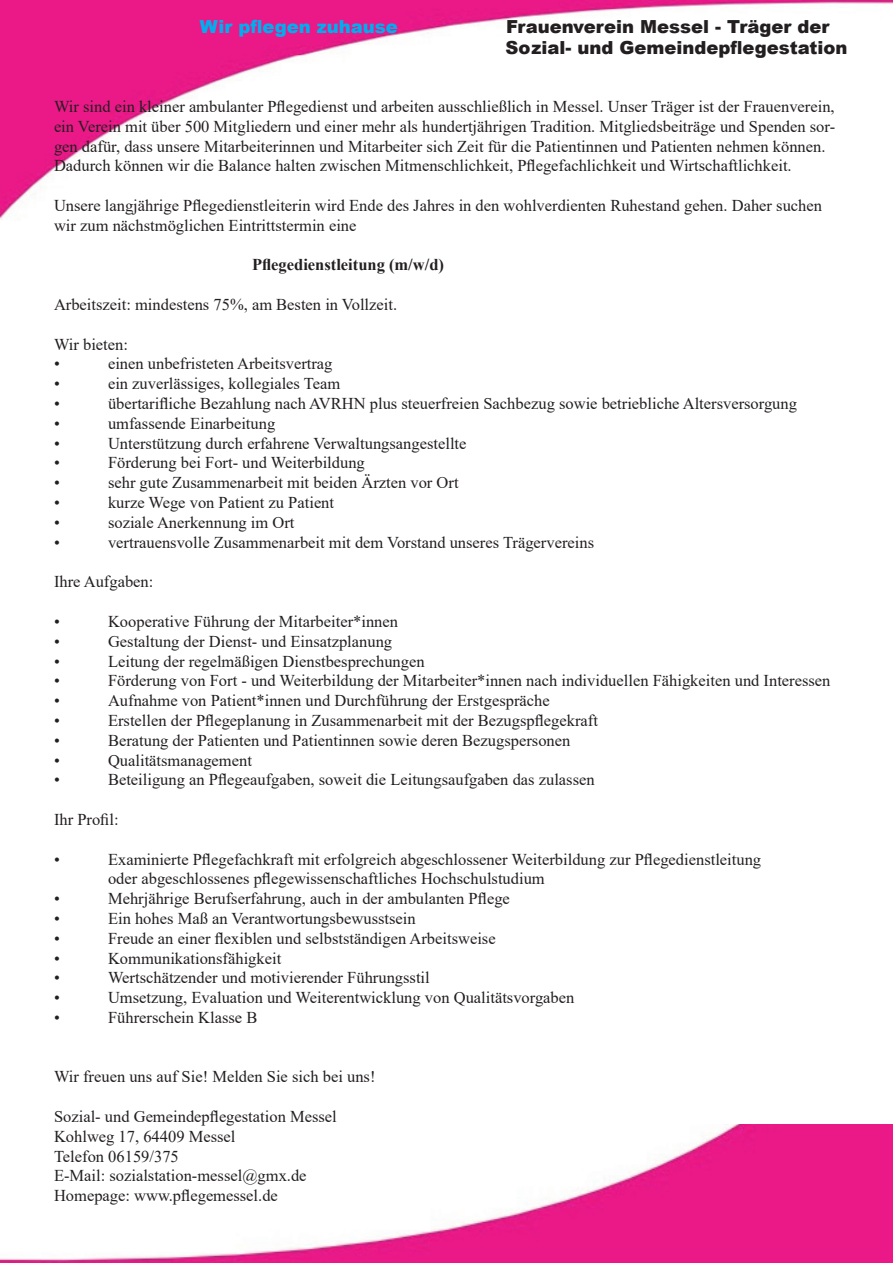
<style>
.page{position:relative;width:893px;height:1263px;background:#fff}
.page>*{position:absolute;margin:0;border:0;box-sizing:border-box;transform-origin:0 0}
.t1{font:900 18px/21.6px "Arial";color:#231f20}
.t2{font:900 18px "Arial";color:#00aeef}
.t3{font:16.5px/19.8px "Times New Roman";color:#231f20}
.t4{font:700 16.5px "Times New Roman";color:#231f20}
</style>
<div class="page">
<img style="left:0;top:0;width:893px;height:219px">
<img style="left:0;top:1124px;width:893px;height:139px">
<p class="t2" style="left:200px;top:13px;width:200px">Wir pflegen zuhause</p>
<p class="t1" style="left:506px;top:15px;width:343px">Frauenverein Messel - Träger der<br>Sozial- und Gemeindepflegestation</p>
<p class="t3" style="left:54px;top:96px;width:783px">Wir sind ein kleiner ambulanter Pflegedienst und arbeiten ausschließlich in Messel. Unser Träger ist der Frauenverein, ein Verein mit über 500 Mitgliedern und einer mehr als hundertjährigen Tradition. Mitgliedsbeiträge und Spenden sor&shy;gen dafür, dass unsere Mitarbeiterinnen und Mitarbeiter sich Zeit für die Patientinnen und Patienten nehmen können.<br>Dadurch können wir die Balance halten zwischen Mitmenschlichkeit, Pflegefachlichkeit und Wirtschaftlichkeit.</p>
<p class="t3" style="left:54px;top:195px;width:770px">Unsere langjährige Pflegedienstleiterin wird Ende des Jahres in den wohlverdienten Ruhestand gehen. Daher suchen wir zum nächstmöglichen Eintrittstermin eine</p>
<p class="t4" style="left:252px;top:253px;width:194px">Pflegedienstleitung (m/w/d)</p>
<p class="t3" style="left:54px;top:294px;width:345px">Arbeitszeit: mindestens 75%, am Besten in Vollzeit.</p>
<p class="t3" style="left:54px;top:334px;width:76px">Wir bieten: •</p>
<p class="t3" style="left:108px;top:353px;width:226px">einen unbefristeten Arbeitsvertrag</p>
<p class="t3" style="left:54px;top:373px;width:7px">•</p>
<p class="t3" style="left:108px;top:373px;width:234px">ein zuverlässiges, kollegiales Team</p>
<p class="t3" style="left:54px;top:393px;width:7px">•</p>
<p class="t3" style="left:108px;top:393px;width:690px">übertarifliche Bezahlung nach AVRHN plus steuerfreien Sachbezug sowie betriebliche Altersversorgung</p>
<p class="t3" style="left:54px;top:413px;width:7px">•</p>
<p class="t3" style="left:108px;top:413px;width:169px">umfassende Einarbeitung</p>
<p class="t3" style="left:54px;top:433px;width:7px">•</p>
<p class="t3" style="left:108px;top:433px;width:360px">Unterstützung durch erfahrene Verwaltungsangestellte</p>
<p class="t3" style="left:54px;top:452px;width:7px">•</p>
<p class="t3" style="left:108px;top:452px;width:258px">Förderung bei Fort- und Weiterbildung</p>
<p class="t3" style="left:54px;top:472px;width:7px">•</p>
<p class="t3" style="left:108px;top:472px;width:352px">sehr gute Zusammenarbeit mit beiden Ärzten vor Ort</p>
<p class="t3" style="left:54px;top:492px;width:7px">•</p>
<p class="t3" style="left:108px;top:492px;width:228px">kurze Wege von Patient zu Patient</p>
<p class="t3" style="left:54px;top:512px;width:7px">•</p>
<p class="t3" style="left:108px;top:512px;width:188px">soziale Anerkennung im Ort</p>
<p class="t3" style="left:54px;top:532px;width:7px">•</p>
<p class="t3" style="left:108px;top:532px;width:488px">vertrauensvolle Zusammenarbeit mit dem Vorstand unseres Trägervereins</p>
<p class="t3" style="left:54px;top:571px;width:101px">Ihre Aufgaben:</p>
<p class="t3" style="left:54px;top:611px;width:7px">•</p>
<p class="t3" style="left:108px;top:611px;width:292px">Kooperative Führung der Mitarbeiter*innen</p>
<p class="t3" style="left:54px;top:631px;width:7px">•</p>
<p class="t3" style="left:108px;top:631px;width:286px">Gestaltung der Dienst- und Einsatzplanung</p>
<p class="t3" style="left:54px;top:650px;width:7px">•</p>
<p class="t3" style="left:108px;top:650px;width:318px">Leitung der regelmäßigen Dienstbesprechungen</p>
<p class="t3" style="left:54px;top:670px;width:7px">•</p>
<p class="t3" style="left:108px;top:670px;width:724px">Förderung von Fort - und Weiterbildung der Mitarbeiter*innen nach individuellen Fähigkeiten und Interessen</p>
<p class="t3" style="left:54px;top:690px;width:7px">•</p>
<p class="t3" style="left:108px;top:690px;width:443px">Aufnahme von Patient*innen und Durchführung der Erstgespräche</p>
<p class="t3" style="left:54px;top:710px;width:7px">•</p>
<p class="t3" style="left:108px;top:710px;width:491px">Erstellen der Pflegeplanung in Zusammenarbeit mit der Bezugspflegekraft</p>
<p class="t3" style="left:54px;top:730px;width:7px">•</p>
<p class="t3" style="left:108px;top:730px;width:464px">Beratung der Patienten und Patientinnen sowie deren Bezugspersonen</p>
<p class="t3" style="left:54px;top:749px;width:7px">•</p>
<p class="t3" style="left:108px;top:749px;width:145px">Qualitätsmanagement</p>
<p class="t3" style="left:54px;top:769px;width:7px">•</p>
<p class="t3" style="left:108px;top:769px;width:488px">Beteiligung an Pflegeaufgaben, soweit die Leitungsaufgaben das zulassen</p>
<p class="t3" style="left:54px;top:809px;width:66px">Ihr Profil:</p>
<p class="t3" style="left:54px;top:848px;width:7px">•</p>
<p class="t3" style="left:108px;top:848px;width:655px">Examinierte Pflegefachkraft mit erfolgreich abgeschlossener Weiterbildung zur Pflegedienstleitung oder abgeschlossenes pflegewissenschaftliches Hochschulstudium</p>
<p class="t3" style="left:54px;top:888px;width:7px">•</p>
<p class="t3" style="left:108px;top:888px;width:403px">Mehrjährige Berufserfahrung, auch in der ambulanten Pflege</p>
<p class="t3" style="left:54px;top:908px;width:7px">•</p>
<p class="t3" style="left:108px;top:908px;width:309px">Ein hohes Maß an Verantwortungsbewusstsein</p>
<p class="t3" style="left:54px;top:928px;width:7px">•</p>
<p class="t3" style="left:108px;top:928px;width:389px">Freude an einer flexiblen und selbstständigen Arbeitsweise</p>
<p class="t3" style="left:54px;top:947px;width:7px">•</p>
<p class="t3" style="left:108px;top:947px;width:175px">Kommunikationsfähigkeit</p>
<p class="t3" style="left:54px;top:967px;width:7px">•</p>
<p class="t3" style="left:108px;top:967px;width:323px">Wertschätzender und motivierender Führungsstil</p>
<p class="t3" style="left:54px;top:987px;width:7px">•</p>
<p class="t3" style="left:108px;top:987px;width:468px">Umsetzung, Evaluation und Weiterentwicklung von Qualitätsvorgaben</p>
<p class="t3" style="left:54px;top:1007px;width:7px">•</p>
<p class="t3" style="left:108px;top:1007px;width:151px">Führerschein Klasse B</p>
<p class="t3" style="left:54px;top:1066px;width:323px">Wir freuen uns auf Sie! Melden Sie sich bei uns!</p>
<p class="t3" style="left:54px;top:1106px;width:284px">Sozial- und Gemeindepflegestation Messel<br>Kohlweg 17, 64409 Messel<br>Telefon 06159/375<br>E-Mail: sozialstation-messel@gmx.de<br>Homepage: www.pflegemessel.de</p>
</div>
